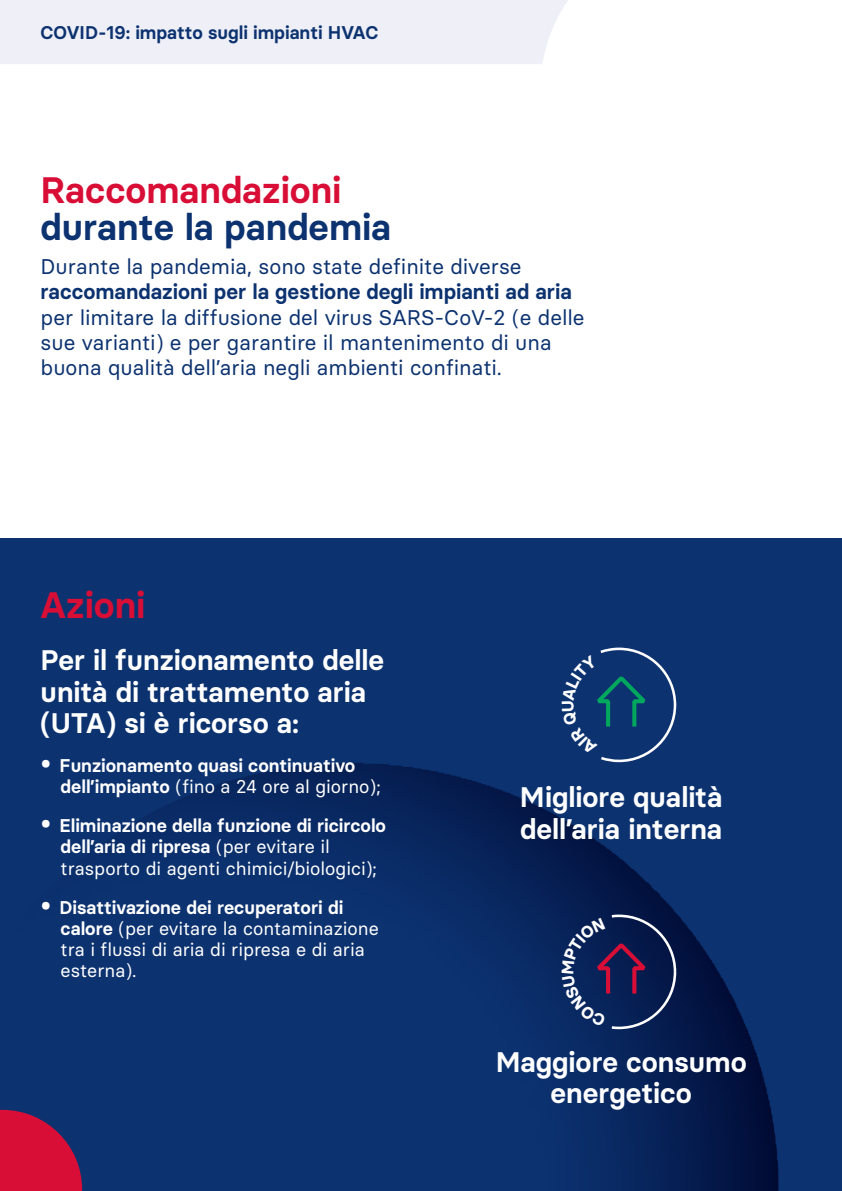
<style>
.page{position:relative;width:842px;height:1191px;background:#fff}
.page>*{position:absolute;margin:0;border:0;box-sizing:border-box;transform-origin:0 0}
.t1{font:600 36.8px "Basier Circle";color:#d80e36}
.t2{font:600 36.8px "Basier Circle";color:#0c3270}
.t3{font:600 28.2px/31.2px "Basier Circle";color:#fff}
.t4{font:21.2px/25.4px "Basier Circle";color:#0c3270}
.t5{font:600 21.2px "Basier Circle";color:#0c3270}
.t6{font:600 18.4px/21.2px "Basier Circle";color:#fff}
.t7{font:18.4px/21.2px "Basier Circle";color:#fff}
.t8{font:600 18.4px "Basier Circle";color:#0c3270}
.s1{font-size:28.2px}
.s2{font-weight:400}
.s3{font-weight:600;font-size:28.2px}
.s4{font-weight:600}
</style>
<div class="page">
<div style="left:0;top:0;width:568px;height:64px;background:#eeeff7"></div>
<div style="left:0;top:538px;width:842px;height:653px;background:#0c3270"></div>
<img style="left:82px;top:763px;width:697px;height:428px">
<svg style="left:0;top:1109px;width:82px;height:82px"></svg>
<svg style="left:597px;top:647px;width:80px;height:116px"></svg>
<svg style="left:562px;top:913px;width:115px;height:117px;background:#172657"></svg>
<p class="t8" style="left:41px;top:21px;width:339px">COVID-19: impatto sugli impianti HVAC</p>
<h1 class="t1" style="left:41px;top:167px;width:302px">Raccomandazioni</h1>
<h1 class="t2" style="left:41px;top:204px;width:352px">durante la pandemia</h1>
<p class="t4" style="left:41px;top:253px;width:482px">Durante la pandemia, sono state definite diverse</p>
<p class="t5" style="left:41px;top:278px;width:533px">raccomandazioni per la gestione degli impianti ad aria</p>
<p class="t4" style="left:41px;top:304px;width:545px">per limitare la diffusione del virus SARS‑CoV-2 (e delle sue varianti) e per garantire il mantenimento di una buona qualità dell’aria negli ambienti confinati.</p>
<h1 class="t1" style="left:41px;top:582px;width:106px">Azioni</h1>
<h2 class="t3" style="left:41px;top:644px;width:345px">Per il funzionamento delle unità di trattamento aria (UTA) si è ricorso a:</h2>
<p class="t6" style="left:61px;top:754px;width:322px;text-indent:-20px"><span class="s1">•</span> Funzionamento quasi continuativo dell’impianto <span class="s2">(fino a 24 ore al giorno);</span></p>
<p class="t6" style="left:61px;top:815px;width:327px;text-indent:-20px"><span class="s1">•</span> Eliminazione della funzione di ricircolo dell’aria di ripresa <span class="s2">(per evitare il trasporto di agenti chimici/biologici);</span></p>
<p class="t7" style="left:61px;top:896px;width:320px;text-indent:-20px"><span class="s3">•</span> <span class="s4">Disattivazione dei recuperatori di calore</span> (per evitare la contaminazione tra i flussi di aria di ripresa e di aria esterna).</p>
<h2 class="t3" style="left:520px;top:781px;width:204px">Migliore qualità dell’aria interna</h2>
<h2 class="t3" style="left:496px;top:1045px;width:253px;text-align:center">Maggiore consumo energetico</h2>
</div>
